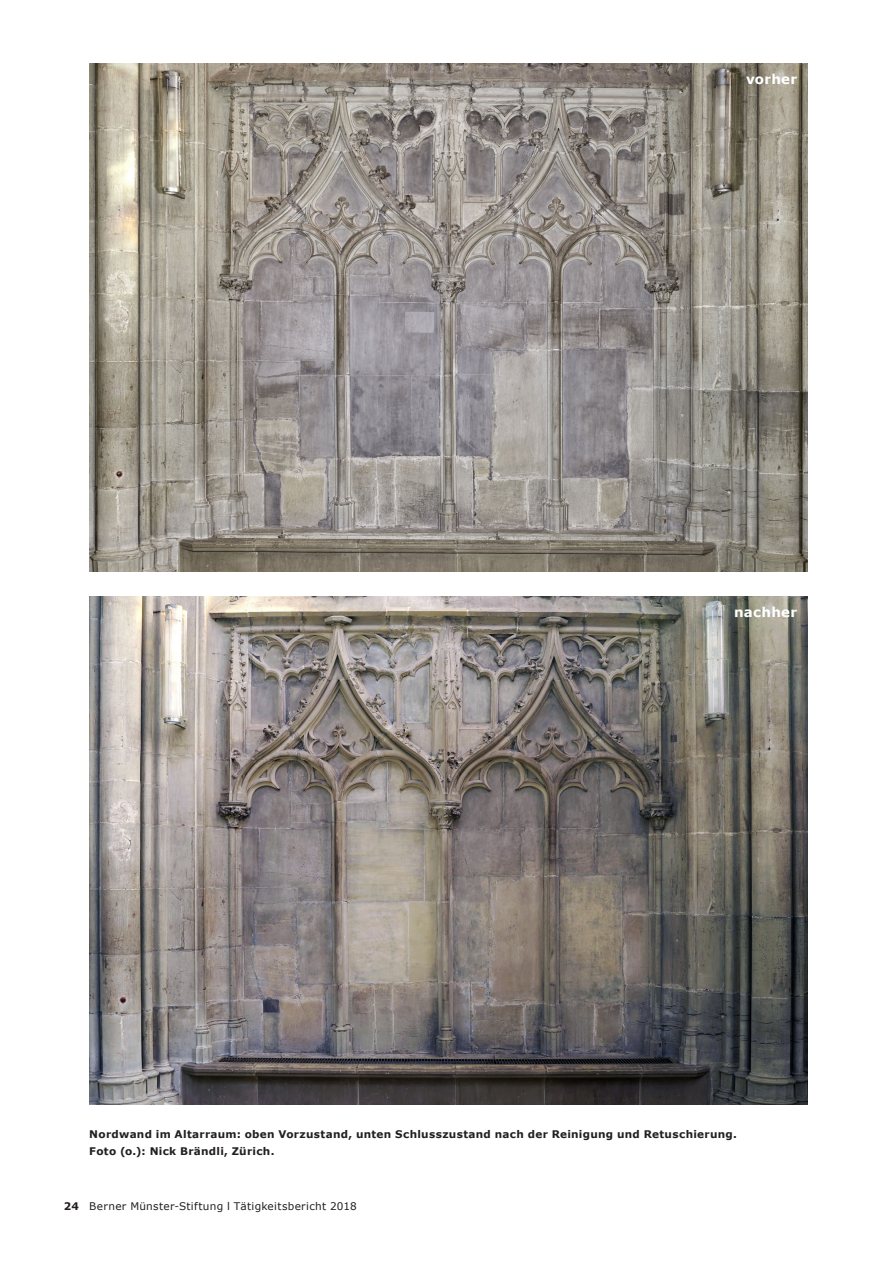
<style>
.page{position:relative;width:893px;height:1263px;background:#fff}
.page>*{position:absolute;margin:0;border:0;box-sizing:border-box;transform-origin:0 0}
.Bildlegende{font:700 13.5px "Verdana";letter-spacing:.02em;color:#fff}
.Fliesstext{font:700 10.5px "Verdana";letter-spacing:.03em;color:#231f20}
.t1{font:10.5px "Verdana";letter-spacing:.03em;color:#231f20}
.s1{font-weight:700}
</style>
<div class="page">
<img style="left:89px;top:596px;width:719px;height:508px">
<img style="left:89px;top:64px;width:719px;height:508px">
<p class="Bildlegende" style="left:746px;top:70px;width:53px">vorher</p>
<p class="Bildlegende" style="left:734px;top:603px;width:65px">nachher</p>
<p class="Fliesstext" style="left:89px;top:1127px;width:649px">Nordwand im Altarraum: oben Vorzustand, unten Schlusszustand nach der Reinigung und Retuschierung.</p>
<p class="Fliesstext" style="left:89px;top:1143px;width:187px">Foto (o.): Nick Brändli, Zürich.</p>
<p class="t1" style="left:64px;top:1199px;width:294px"><span class="s1">24</span> Berner Münster-Stiftung l Tätigkeitsbericht 2018</p>
</div>
